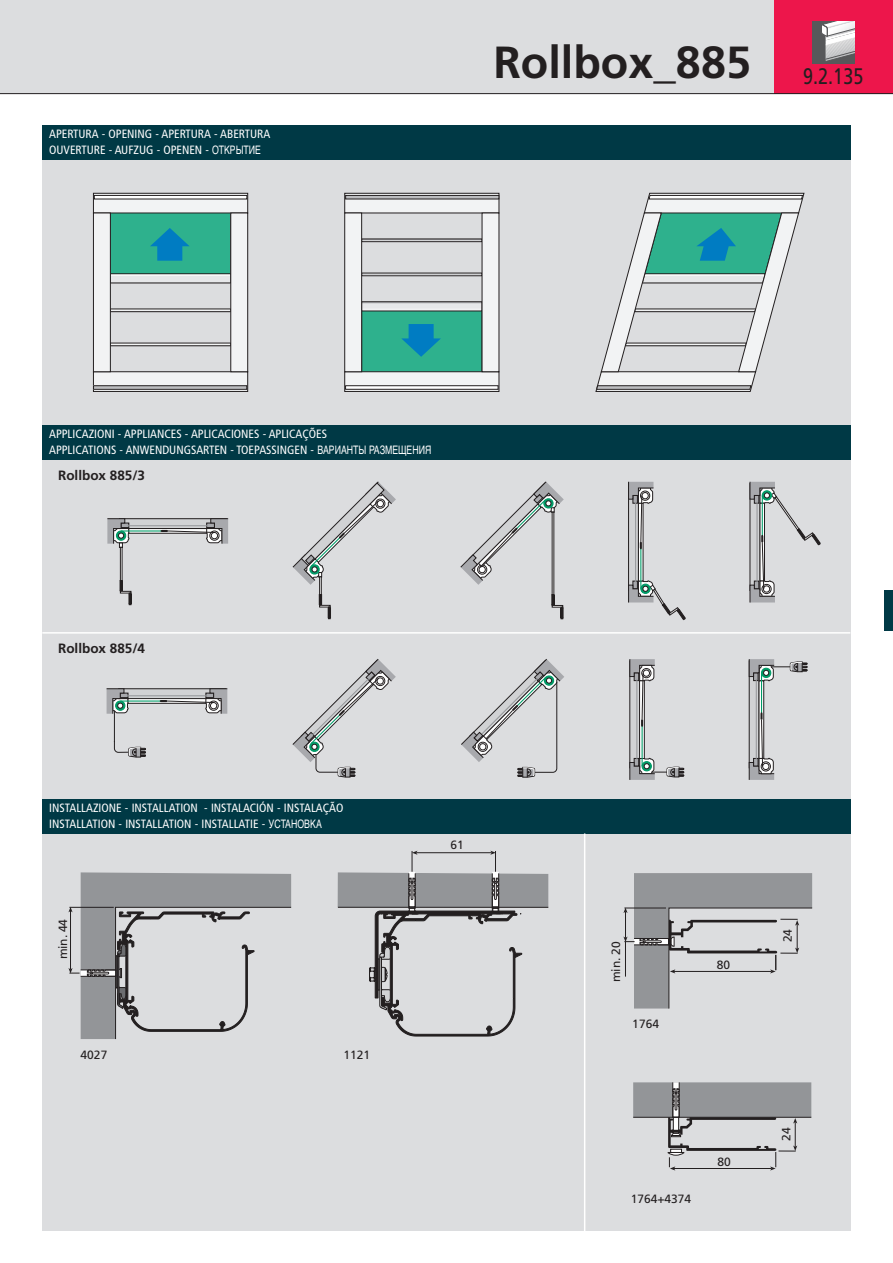
<style>
.page{position:relative;width:893px;height:1263px;background:#fff}
.page>*{position:absolute;margin:0;border:0;box-sizing:border-box;transform-origin:0 0}
.t1{font:700 45px "Frutiger";color:#231f20}
.t2{font:700 13.5px "Frutiger";color:#231f20}
.t3{font:condensed 12px/16px "Frutiger";color:#fff}
.t4{font:12px "Frutiger";color:#231f20}
.s1{font-family:"Helvetica Cyr Upright";font-stretch:normal;font-size:11.7px}
</style>
<div class="page">
<div style="left:0;top:0;width:892px;height:94px;background:#dcdddf"></div>
<div style="left:774px;top:0;width:118px;height:94px;background:#ed164b"></div>
<div style="left:812px;top:21px;width:42px;height:43px;background:#57585a"></div>
<svg style="left:822px;top:21px;width:33px;height:41px"></svg>
<div style="left:42px;top:160px;width:808px;height:265px;background:#dcdddf"></div>
<div style="left:110px;top:211px;width:121px;height:65px;background:#2eb18d"></div>
<hr style="left:110px;top:274px;width:121px;height:4px;background:#eeeff0">
<div style="left:110px;top:277px;width:121px;height:5px;background:#e6e7e9"></div>
<div style="left:110px;top:273px;width:121px;height:10px;border:1px solid #231f20"></div>
<div style="left:110px;top:343px;width:121px;height:3px;border:1px solid #231f20"></div>
<div style="left:110px;top:309px;width:121px;height:3px;border:1px solid #231f20"></div>
<svg style="left:150px;top:228px;width:39px;height:33px"></svg>
<div style="left:93px;top:371px;width:155px;height:21px;background:#f2f3f4;border:1px solid #231f20"></div>
<hr style="left:94px;top:386px;width:153px;height:3px;background:#bcbdc0">
<div style="left:93px;top:385px;width:154px;height:5px;border:1px solid #231f20"></div>
<div style="left:93px;top:193px;width:155px;height:20px;background:#f2f3f4;border:1px solid #231f20"></div>
<hr style="left:94px;top:199px;width:153px;height:1px;background:#f9f9f9">
<div style="left:94px;top:195px;width:153px;height:4px;border:1px solid #231f20"></div>
<div style="left:93px;top:213px;width:18px;height:159px;background:#f2f3f4;border:1px solid #231f20"></div>
<div style="left:230px;top:213px;width:18px;height:159px;background:#f2f3f4;border:1px solid #231f20"></div>
<div style="left:361px;top:308px;width:121px;height:65px;background:#2eb18d;border:1px solid #231f20"></div>
<hr style="left:362px;top:307px;width:120px;height:4px;background:#ebebed">
<div style="left:362px;top:303px;width:120px;height:5px;background:#e6e7e9"></div>
<div style="left:361px;top:301px;width:121px;height:10px;border:1px solid #231f20"></div>
<div style="left:361px;top:239px;width:121px;height:3px;border:1px solid #231f20"></div>
<div style="left:361px;top:273px;width:121px;height:3px;border:1px solid #231f20"></div>
<svg style="left:401px;top:324px;width:40px;height:33px"></svg>
<div style="left:344px;top:193px;width:155px;height:20px;background:#f2f3f4;border:1px solid #231f20"></div>
<hr style="left:346px;top:199px;width:153px;height:1px;background:#d6d7d9">
<div style="left:345px;top:195px;width:154px;height:4px;border:1px solid #231f20"></div>
<div style="left:344px;top:371px;width:155px;height:21px;background:#f2f3f4;border:1px solid #231f20"></div>
<hr style="left:345px;top:386px;width:153px;height:2px;background:#fff">
<div style="left:345px;top:385px;width:153px;height:5px;border:1px solid #231f20"></div>
<div style="left:482px;top:213px;width:17px;height:159px;background:#f2f3f4"></div>
<div style="left:344px;top:213px;width:18px;height:159px;background:#f2f3f4;border:1px solid #231f20"></div>
<svg style="left:595px;top:193px;width:210px;height:199px"></svg>
<div style="left:42px;top:126px;width:808px;height:34px;background:#003945"></div>
<div style="left:42px;top:459px;width:808px;height:340px;background:#dcdddf"></div>
<div style="left:120px;top:547px;width:2px;height:34px;border:1px solid #231f20"></div>
<svg style="left:120px;top:580px;width:12px;height:25px"></svg>
<div style="left:128px;top:528px;width:85px;height:6px;border:1px solid #231f20"></div>
<hr style="left:121px;top:530px;width:41px;height:2px;background:#009b67">
<svg style="left:130px;top:518px;width:31px;height:11px"></svg>
<hr style="left:128px;top:525px;width:80px;height:1px;background:#939598">
<svg style="left:161px;top:518px;width:68px;height:26px"></svg>
<svg style="left:107px;top:518px;width:23px;height:30px"></svg>
<svg style="left:551px;top:594px;width:12px;height:25px"></svg>
<svg style="left:460px;top:481px;width:104px;height:104px"></svg>
<svg style="left:292px;top:481px;width:104px;height:138px"></svg>
<hr style="left:640px;top:547px;width:1px;height:42px;background:#009b67">
<div style="left:628px;top:483px;width:11px;height:108px;background:#d1d2d4;border:1px solid #231f20"></div>
<hr style="left:635px;top:502px;width:1px;height:80px;background:#939598">
<svg style="left:628px;top:481px;width:26px;height:68px"></svg>
<svg style="left:628px;top:578px;width:58px;height:43px"></svg>
<svg style="left:749px;top:481px;width:72px;height:122px"></svg>
<svg style="left:129px;top:688px;width:31px;height:10px"></svg>
<hr style="left:127px;top:695px;width:80px;height:1px;background:#939598">
<hr style="left:128px;top:699px;width:84px;height:4px;background:#83ceb5">
<div style="left:128px;top:698px;width:84px;height:6px;border:1px solid #231f20"></div>
<hr style="left:120px;top:701px;width:42px;height:1px;background:#009b67">
<svg style="left:160px;top:688px;width:68px;height:26px"></svg>
<svg style="left:106px;top:688px;width:23px;height:26px"></svg>
<hr style="left:114px;top:711px;width:1px;height:31px;background:#231f20">
<svg style="left:114px;top:740px;width:32px;height:17px"></svg>
<svg style="left:461px;top:659px;width:103px;height:119px"></svg>
<svg style="left:292px;top:659px;width:104px;height:118px"></svg>
<svg style="left:629px;top:727px;width:10px;height:29px"></svg>
<hr style="left:636px;top:679px;width:1px;height:81px;background:#939598">
<div style="left:639px;top:680px;width:6px;height:79px;border:1px solid #231f20"></div>
<hr style="left:641px;top:725px;width:2px;height:41px;background:#009b67">
<svg style="left:629px;top:659px;width:26px;height:68px"></svg>
<svg style="left:629px;top:756px;width:55px;height:24px"></svg>
<svg style="left:749px;top:683px;width:10px;height:29px"></svg>
<hr style="left:756px;top:679px;width:1px;height:81px;background:#939598">
<div style="left:759px;top:681px;width:5px;height:78px;border:1px solid #231f20"></div>
<hr style="left:761px;top:673px;width:1px;height:41px;background:#009b67">
<svg style="left:748px;top:712px;width:27px;height:68px"></svg>
<svg style="left:748px;top:659px;width:59px;height:24px"></svg>
<div style="left:42px;top:425px;width:808px;height:34px;background:#003945"></div>
<div style="left:42px;top:833px;width:808px;height:398px;background:#dcdddf"></div>
<div style="left:633px;top:1082px;width:178px;height:35px;background:#939598"></div>
<hr style="left:633px;top:1117px;width:178px;height:1px;background:#231f20">
<div style="left:673px;top:1082px;width:6px;height:35px;background:#fff"></div>
<div style="left:672px;top:1082px;width:7px;height:35px;border:1px solid #231f20"></div>
<svg style="left:668px;top:1088px;width:129px;height:83px"></svg>
<svg style="left:68px;top:872px;width:224px;height:168px"></svg>
<div style="left:116px;top:956px;width:2px;height:32px;background:#6c6d70;border:1px solid #231f20"></div>
<svg style="left:338px;top:851px;width:210px;height:185px"></svg>
<svg style="left:623px;top:873px;width:190px;height:136px"></svg>
<div style="left:42px;top:799px;width:808px;height:34px;background:#003945"></div>
<hr style="left:42px;top:632px;width:808px;height:2px;background:#fff">
<hr style="left:584px;top:833px;width:1px;height:398px;background:#fff">
<hr style="left:0;top:93px;width:892px;height:1px;background:#231f20">
<div style="left:884px;top:590px;width:8px;height:40px;background:#003945"></div>
<p class="t3" style="left:49px;top:127px;width:223px">APERTURA - OPENING - APERTURA - ABERTURA<br>OUVERTURE - AUFZUG - OPENEN - <span class="s1">ОТКРЫТИЕ</span></p>
<h1 class="t1" style="left:493px;top:44px;width:371px">Rollbox_885 <sub>9.2.135</sub></h1>
<p class="t3" style="left:49px;top:427px;width:384px">APPLICAZIONI - APPLIANCES - APLICACIONES - APLICAÇÕES<br>APPLICATIONS - ANWENDUNGSARTEN - TOEPASSINGEN - <span class="s1">ВАРИАНТЫ РАЗМЕЩЕНИЯ</span></p>
<p class="t2" style="left:58px;top:470px;width:89px">Rollbox 885/3</p>
<p class="t2" style="left:58px;top:642px;width:89px">Rollbox 885/4</p>
<p class="t3" style="left:49px;top:801px;width:296px">INSTALLAZIONE - INSTALLATION - INSTALACIÓN - INSTALAÇÃO<br>INSTALLATION - INSTALLATION - INSTALLATIE - <span class="s1">УСТАНОВКА</span></p>
<p class="t4" style="left:58px;top:959px;width:41px;rotate:-90deg">min. 44</p>
<p class="t4" style="left:81px;top:1050px;width:28px">4027</p>
<p class="t4" style="left:343px;top:1050px;width:28px">1121</p>
<p class="t4" style="left:450px;top:840px;width:15px">61</p>
<p class="t4" style="left:611px;top:982px;width:43px;rotate:-90deg">min. 20</p>
<p class="t4" style="left:632px;top:1019px;width:28px">1764</p>
<p class="t4" style="left:717px;top:960px;width:15px">80</p>
<p class="t4" style="left:631px;top:1194px;width:62px">1764+4374</p>
<p class="t4" style="left:717px;top:1157px;width:15px">80</p>
<p class="t4" style="left:783px;top:942px;width:15px;rotate:-90deg">24</p>
<p class="t4" style="left:781px;top:1141px;width:15px;rotate:-90deg">24</p>
</div>
